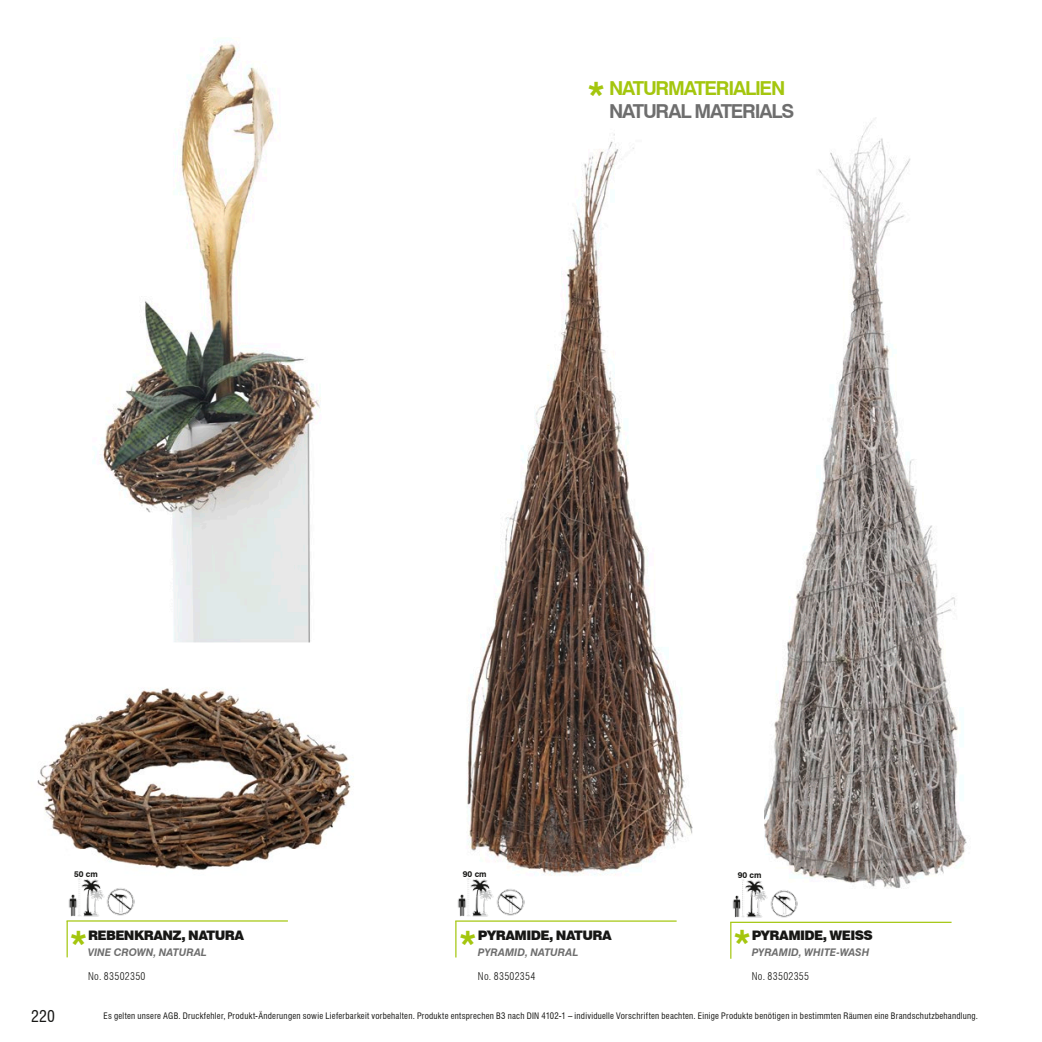
<style>
.page{position:relative;width:1042px;height:1042px;background:#fff}
.page>*{position:absolute;margin:0;border:0;box-sizing:border-box;transform-origin:0 0}
.t1{font:700 35px "Swiss 721 BT";color:#a4c60e}
.t2{font:700 19.25px/23.1px "Swiss 721 BT";letter-spacing:-.065em;color:#a4c60e}
.t3{font:condensed 15.75px "Swiss 721 BT";color:#171715}
.t4{font:900 13.12px "Swiss 721 BT";letter-spacing:-.05em;color:#171715}
.t5{font:italic 700 10.5px "Swiss 721 BT";color:#6e6e6e}
.t6{font:300 condensed 10.5px "Swiss 721 BT";letter-spacing:.035em;color:#171715}
.t7{font:condensed 8.75px "Swiss 721 BT";letter-spacing:.03em;color:#171715}
.t8{font:700 8.4px "Swiss 721 BT";color:#171715}
.s1{color:#6e6e6e}
</style>
<div class="page">
<img style="left:37px;top:688px;width:314px;height:182px">
<img style="left:466px;top:134px;width:225px;height:742px">
<img style="left:764px;top:118px;width:203px;height:770px">
<img style="left:101px;top:43px;width:220px;height:600px">
<hr style="left:67px;top:920px;width:221px;height:1px;background:#a4c60e">
<hr style="left:67px;top:921px;width:1px;height:36px;background:#a4c60e">
<img style="left:68px;top:878px;width:37px;height:38px">
<hr style="left:455px;top:920px;width:221px;height:1px;background:#a4c60e">
<hr style="left:455px;top:921px;width:1px;height:36px;background:#a4c60e">
<img style="left:457px;top:878px;width:37px;height:38px">
<hr style="left:730px;top:921px;width:221px;height:2px;background:#a4c60e">
<hr style="left:730px;top:922px;width:1px;height:36px;background:#a4c60e">
<img style="left:732px;top:879px;width:37px;height:38px">
<img style="left:107px;top:888px;width:27px;height:27px">
<img style="left:497px;top:889px;width:27px;height:27px">
<img style="left:770px;top:890px;width:28px;height:27px">
<p class="t2" style="left:609px;top:77px;width:187px">NATURMATERIALIEN<br><span class="s1">NATURAL MATERIALS</span></p>
<p class="t1" style="left:587px;top:73px;width:19px">*</p>
<p class="t8" style="left:74px;top:868px;width:25px">50 cm</p>
<p class="t8" style="left:463px;top:868px;width:25px">90 cm</p>
<p class="t8" style="left:738px;top:870px;width:25px">90 cm</p>
<p class="t1" style="left:70px;top:922px;width:19px">*</p>
<p class="t1" style="left:459px;top:922px;width:19px">*</p>
<p class="t1" style="left:733px;top:922px;width:19px">*</p>
<p class="t4" style="left:752px;top:927px;width:123px">PYRAMIDE, WEISS</p>
<p class="t5" style="left:752px;top:945px;width:119px">PYRAMID, WHITE-WASH</p>
<p class="t6" style="left:752px;top:970px;width:59px">No. 83502355</p>
<p class="t4" style="left:88px;top:927px;width:157px">REBENKRANZ, NATURA</p>
<p class="t5" style="left:88px;top:945px;width:120px">VINE CROWN, NATURAL</p>
<p class="t6" style="left:88px;top:970px;width:59px">No. 83502350</p>
<p class="t4" style="left:478px;top:927px;width:135px">PYRAMIDE, NATURA</p>
<p class="t5" style="left:478px;top:945px;width:102px">PYRAMID, NATURAL</p>
<p class="t6" style="left:478px;top:970px;width:59px">No. 83502354</p>
<p class="t3" style="left:31px;top:1006px;width:25px">220</p>
<p class="t7" style="left:104px;top:1010px;width:876px">Es gelten unsere AGB. Druckfehler, Produkt-Änderungen sowie Lieferbarkeit vorbehalten. Produkte entsprechen B3 nach DIN 4102-1 – individuelle Vorschriften beachten. Einige Produkte benötigen in bestimmten Räumen eine Brandschutzbehandlung.</p>
</div>
